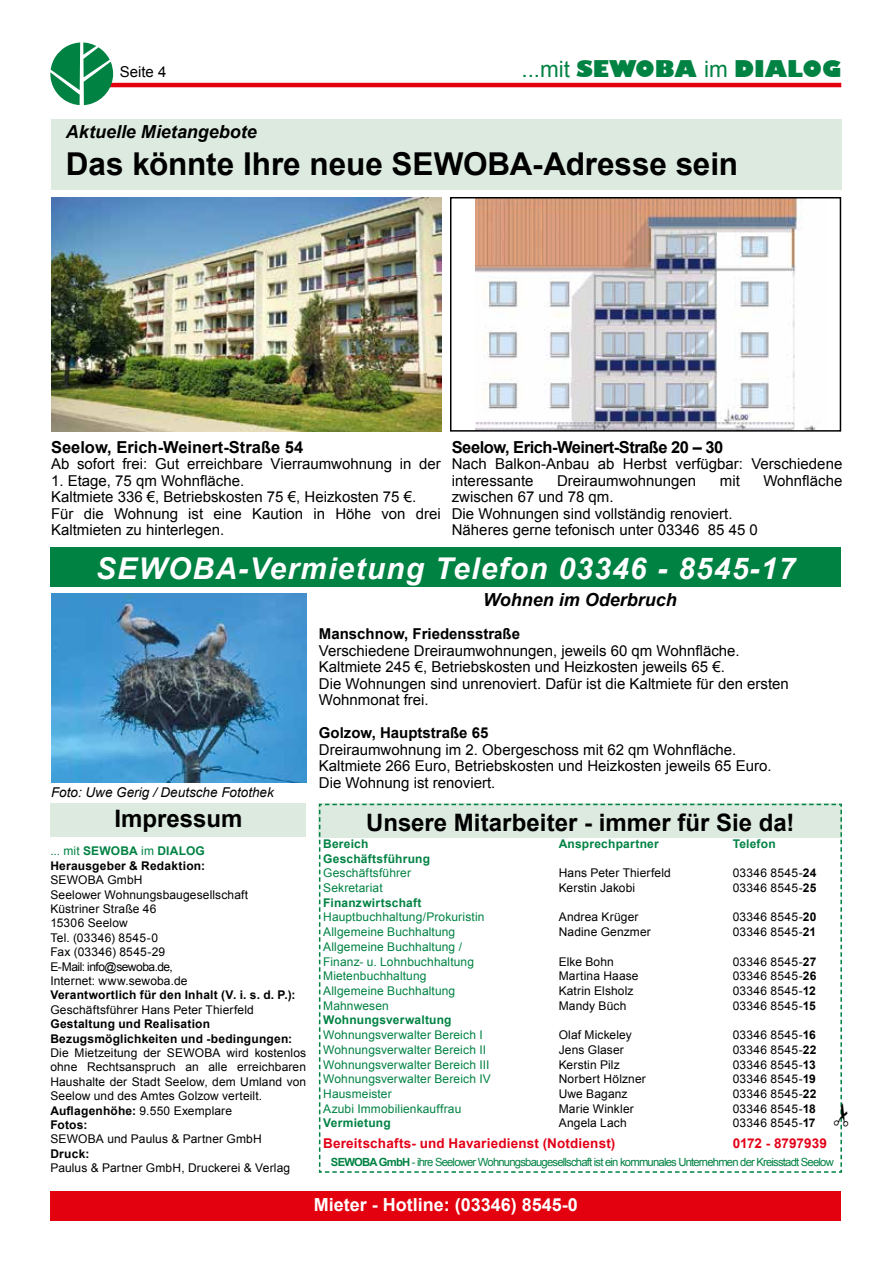
<style>
.page{position:relative;width:893px;height:1263px;background:#fff}
.page>*{position:absolute;margin:0;border:0;box-sizing:border-box;transform-origin:0 0}
.t1{font:700 31.5px "Arial";letter-spacing:-.005em;color:#000}
.t2{font:italic 700 30px "Arial";letter-spacing:.04em;color:#fff}
.t3{font:700 24px "Arial";color:#000}
.t4{font:22.5px "Gilbert Ultra Bold Plain";color:#008243}
.t5{font:italic 700 18px "Arial";color:#000}
.t6{font:700 18px "Arial";color:#fff}
.t7{font:700 16.5px "Arial";letter-spacing:-.03em;color:#000}
.t8{font:700 16.5px "Arial";color:#000}
.t9{font:15px/16.5px "Arial";color:#000}
.t10{font:700 15px "Arial";color:#000}
.t11{font:700 13.5px "Arial";letter-spacing:.01em;color:#e30018}
.t12{font:italic 13.5px "Arial";color:#000}
.t13{font:12px/14.4px "Arial";letter-spacing:.015em;color:#000}
.t14{font:12px/14.7px "Arial";letter-spacing:.01em;color:#008243}
.t15{font:700 12px/14.4px "Arial";letter-spacing:.015em;color:#000}
.t16{font:700 12px "Arial";letter-spacing:.015em;color:#008243}
.t17{font:11.25px "Arial";letter-spacing:-.07em;color:#008243}
.s1{font-family:"Arial"}
.s2{font-weight:400;color:#008243}
.s3{color:#008243}
.s4{font-weight:700}
</style>
<div class="page">
<hr style="left:97px;top:83px;width:744px;height:4px;background:#e3000f">
<svg style="left:50px;top:43px;width:63px;height:62px"></svg>
<div style="left:50px;top:1191px;width:791px;height:29px;background:#e3000f"></div>
<div style="left:51px;top:804px;width:255px;height:33px;background:#dceae0"></div>
<div style="left:51px;top:119px;width:791px;height:70px;background:#dceae0"></div>
<div style="left:50px;top:547px;width:791px;height:39px;background:#008243"></div>
<img style="left:51px;top:198px;width:391px;height:234px">
<img style="left:475px;top:200px;width:341px;height:229px">
<div style="left:450px;top:197px;width:391px;height:235px;border:2px solid #000"></div>
<img style="left:51px;top:593px;width:255px;height:189px">
<svg style="left:319px;top:804px;width:523px;height:369px"></svg>
<p class="t9" style="left:120px;top:64px;width:48px">Seite 4</p>
<h3 class="t4" style="left:521px;top:55px;width:321px"><span class="s1">...mit</span> SEWOBA <span class="s1">im</span> DIALOG</h3>
<h3 class="t5" style="left:66px;top:119px;width:192px">Aktuelle Mietangebote</h3>
<h1 class="t1" style="left:66px;top:143px;width:674px">Das könnte Ihre neue SEWOBA-Adresse sein</h1>
<h3 class="t8" style="left:51px;top:436px;width:254px">Seelow, Erich-Weinert-Straße 54</h3>
<p class="t9" style="left:51px;top:456px;width:391px">Ab sofort frei: Gut erreichbare Vierraumwohnung in der</p>
<p class="t9" style="left:51px;top:472px;width:391px">1. Etage, 75 qm Wohnfläche.<br>Kaltmiete 336 €, Betriebskosten 75 €, Heizkosten 75 €.<br>Für die Wohnung ist eine Kaution in Höhe von drei Kaltmieten zu hinterlegen.</p>
<h3 class="t7" style="left:452px;top:436px;width:273px">Seelow, Erich-Weinert-Straße 20 – 30</h3>
<p class="t9" style="left:452px;top:456px;width:392px">Nach Balkon-Anbau ab Herbst verfügbar: Verschiedene interessante</p>
<p class="t9" style="left:557px;top:472px;width:141px">Dreiraumwohnungen</p>
<p class="t9" style="left:720px;top:472px;width:21px">mit</p>
<p class="t9" style="left:763px;top:472px;width:80px">Wohnfläche</p>
<p class="t9" style="left:452px;top:489px;width:308px">zwischen 67 und 78 qm.<br>Die Wohnungen sind vollständig renoviert.<br>Näheres gerne tefonisch unter 03346 85 45 0</p>
<h2 class="t2" style="left:96px;top:549px;width:701px">SEWOBA-Vermietung Telefon 03346 - 8545-17</h2>
<h3 class="t5" style="left:483px;top:588px;width:195px">Wohnen im Oderbruch</h3>
<p class="t10" style="left:319px;top:624px;width:203px">Manschnow, Friedensstraße</p>
<p class="t9" style="left:319px;top:642px;width:471px">Verschiedene Dreiraumwohnungen, jeweils 60 qm Wohnfläche.<br>Kaltmiete 245 €, Betriebskosten und Heizkosten jeweils 65 €.<br>Die Wohnungen sind unrenoviert. Dafür ist die Kaltmiete für den ersten Wohnmonat frei.</p>
<p class="t10" style="left:319px;top:723px;width:171px">Golzow, Hauptstraße 65</p>
<p class="t9" style="left:319px;top:741px;width:454px">Dreiraumwohnung im 2. Obergeschoss mit 62 qm Wohnfläche.<br>Kaltmiete 266 Euro, Betriebskosten und Heizkosten jeweils 65 Euro.<br>Die Wohnung ist renoviert.</p>
<p class="t12" style="left:51px;top:783px;width:224px">Foto: Uwe Gerig / Deutsche Fotothek</p>
<h3 class="t3" style="left:115px;top:802px;width:130px">Impressum</h3>
<h3 class="t3" style="left:366px;top:807px;width:430px">Unsere Mitarbeiter - immer für Sie da!</h3>
<p class="t15" style="left:50px;top:844px;width:156px"><span class="s2">... mit</span> <span class="s3">SEWOBA</span> <span class="s2">im</span> <span class="s3">DIALOG<br></span>Herausgeber &amp; Redaktion:</p>
<p class="t13" style="left:50px;top:873px;width:199px">SEWOBA GmbH<br>Seelower Wohnungsbaugesellschaft<br>Küstriner Straße 46<br>15306 Seelow<br>Tel. (03346) 8545-0<br>Fax (03346) 8545-29<br>E-Mail: info@sewoba.de,<br>Internet: www.sewoba.de</p>
<p class="t15" style="left:50px;top:988px;width:247px">Verantwortlich für den Inhalt (V. i. s. d. P.):</p>
<p class="t13" style="left:50px;top:1002px;width:205px">Geschäftsführer Hans Peter Thierfeld</p>
<p class="t15" style="left:50px;top:1017px;width:243px">Gestaltung und Realisation<br>Bezugsmöglichkeiten und -bedingungen:</p>
<p class="t13" style="left:50px;top:1046px;width:257px">Die Mietzeitung der SEWOBA wird kostenlos ohne Rechtsanspruch an alle erreichbaren Haushalte der Stadt Seelow, dem Umland von Seelow und des Amtes Golzow verteilt.<br><span class="s4">Auflagenhöhe:</span> 9.550 Exemplare<br><span class="s4">Fotos:</span></p>
<p class="t13" style="left:50px;top:1132px;width:213px">SEWOBA und Paulus &amp; Partner GmbH</p>
<p class="t15" style="left:50px;top:1147px;width:41px">Druck:</p>
<p class="t13" style="left:50px;top:1161px;width:241px">Paulus &amp; Partner GmbH, Druckerei &amp; Verlag</p>
<p class="t16" style="left:323px;top:836px;width:47px">Bereich</p>
<p class="t16" style="left:559px;top:836px;width:102px">Ansprechpartner</p>
<p class="t16" style="left:733px;top:836px;width:44px">Telefon</p>
<p class="t16" style="left:323px;top:850px;width:108px">Geschäftsführung</p>
<p class="t14" style="left:323px;top:866px;width:89px">Geschäftsführer</p>
<p class="t13" style="left:559px;top:866px;width:114px">Hans Peter Thierfeld</p>
<p class="t13" style="left:733px;top:866px;width:85px">03346 8545-<span class="s4">24</span></p>
<p class="t14" style="left:323px;top:881px;width:61px">Sekretariat</p>
<p class="t13" style="left:559px;top:881px;width:78px">Kerstin Jakobi</p>
<p class="t13" style="left:733px;top:881px;width:85px">03346 8545-<span class="s4">25</span></p>
<p class="t16" style="left:323px;top:894px;width:100px">Finanzwirtschaft</p>
<p class="t14" style="left:323px;top:910px;width:163px">Hauptbuchhaltung/Prokuristin</p>
<p class="t13" style="left:559px;top:910px;width:81px">Andrea Krüger</p>
<p class="t13" style="left:733px;top:910px;width:85px">03346 8545-<span class="s4">20</span></p>
<p class="t14" style="left:323px;top:925px;width:134px">Allgemeine Buchhaltung</p>
<p class="t13" style="left:559px;top:925px;width:94px">Nadine Genzmer</p>
<p class="t13" style="left:733px;top:925px;width:85px">03346 8545-<span class="s4">21</span></p>
<p class="t14" style="left:323px;top:939px;width:152px">Allgemeine Buchhaltung /<br>Finanz- u. Lohnbuchhaltung</p>
<p class="t13" style="left:559px;top:954px;width:57px">Elke Bohn</p>
<p class="t13" style="left:733px;top:954px;width:85px">03346 8545-<span class="s4">27</span></p>
<p class="t14" style="left:323px;top:969px;width:105px">Mietenbuchhaltung</p>
<p class="t13" style="left:559px;top:969px;width:81px">Martina Haase</p>
<p class="t13" style="left:733px;top:969px;width:85px">03346 8545-<span class="s4">26</span></p>
<p class="t14" style="left:323px;top:983px;width:134px">Allgemeine Buchhaltung</p>
<p class="t13" style="left:559px;top:984px;width:76px">Katrin Elsholz</p>
<p class="t13" style="left:733px;top:984px;width:85px">03346 8545-<span class="s4">12</span></p>
<p class="t14" style="left:323px;top:998px;width:67px">Mahnwesen</p>
<p class="t13" style="left:559px;top:998px;width:69px">Mandy Büch</p>
<p class="t13" style="left:733px;top:998px;width:85px">03346 8545-<span class="s4">15</span></p>
<p class="t16" style="left:323px;top:1012px;width:130px">Wohnungsverwaltung</p>
<p class="t14" style="left:323px;top:1028px;width:161px">Wohnungsverwalter Bereich I</p>
<p class="t13" style="left:559px;top:1028px;width:75px">Olaf Mickeley</p>
<p class="t13" style="left:733px;top:1028px;width:85px">03346 8545-<span class="s4">16</span></p>
<p class="t14" style="left:323px;top:1042px;width:164px">Wohnungsverwalter Bereich II</p>
<p class="t13" style="left:559px;top:1042px;width:67px">Jens Glaser</p>
<p class="t13" style="left:733px;top:1042px;width:85px">03346 8545-<span class="s4">22</span></p>
<p class="t14" style="left:323px;top:1057px;width:168px">Wohnungsverwalter Bereich III</p>
<p class="t13" style="left:559px;top:1057px;width:62px">Kerstin Pilz</p>
<p class="t13" style="left:733px;top:1057px;width:85px">03346 8545-<span class="s4">13</span></p>
<p class="t14" style="left:323px;top:1072px;width:169px">Wohnungsverwalter Bereich IV</p>
<p class="t13" style="left:559px;top:1072px;width:89px">Norbert Hölzner</p>
<p class="t13" style="left:733px;top:1072px;width:85px">03346 8545-<span class="s4">19</span></p>
<p class="t14" style="left:323px;top:1086px;width:70px">Hausmeister</p>
<p class="t13" style="left:559px;top:1086px;width:70px">Uwe Baganz</p>
<p class="t13" style="left:733px;top:1086px;width:85px">03346 8545-<span class="s4">22</span></p>
<p class="t14" style="left:323px;top:1101px;width:140px">Azubi Immobilienkauffrau</p>
<p class="t13" style="left:559px;top:1101px;width:77px">Marie Winkler</p>
<p class="t13" style="left:733px;top:1101px;width:85px">03346 8545-<span class="s4">18</span></p>
<p class="t16" style="left:323px;top:1115px;width:69px">Vermietung</p>
<p class="t13" style="left:559px;top:1116px;width:70px">Angela Lach</p>
<p class="t13" style="left:733px;top:1116px;width:84px">03346 8545-<span class="s4">17</span></p>
<p class="t11" style="left:323px;top:1134px;width:294px">Bereitschafts- und Havariedienst (Notdienst)</p>
<p class="t11" style="left:733px;top:1134px;width:96px">0172 - 8797939</p>
<p class="t17" style="left:331px;top:1154px;width:504px"><span class="s4">SEWOBA GmbH</span> - ihre Seelower Wohnungsbaugesellschaft ist ein kommunales Unternehmen der Kreisstadt Seelow</p>
<h3 class="t6" style="left:314px;top:1193px;width:266px">Mieter - Hotline: (03346) 8545-0</h3>
</div>
